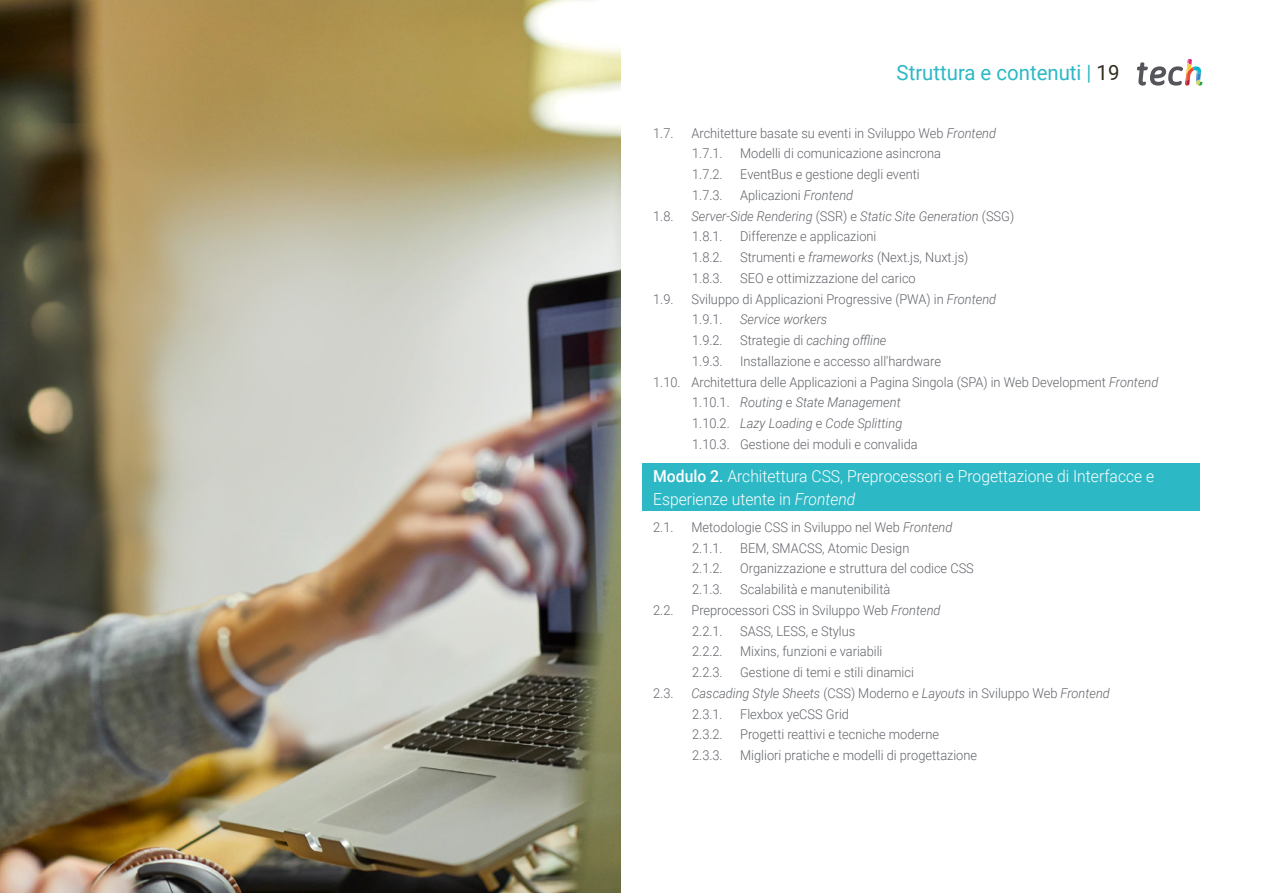
<style>
.page{position:relative;width:1263px;height:893px;background:#fff}
.page>*{position:absolute;margin:0;border:0;box-sizing:border-box;transform-origin:0 0}
.t1{font:21px "Roboto";color:#2db8c5}
.t2{font:300 16.5px/22.5px "Roboto";color:#fff;scale:.95 1}
.t3{font:300 13.5px/20.7px "Roboto";color:#61646a;scale:.95 1}
.t4{font:italic 300 13.5px/20.7px "Roboto";color:#61646a;scale:.95 1}
.s1{color:#312e20}
.s2{font-style:italic}
.s3{font-style:normal}
.s4{font-weight:500}
</style>
<div class="page">
<img style="left:0;top:0;width:621px;height:893px">
<div style="left:642px;top:463px;width:557px;height:48px;background:#2db8c5"></div>
<svg style="left:1137px;top:59px;width:65px;height:27px"></svg>
<h1 class="t1" style="left:897px;top:57px;width:224px">Struttura e contenuti | <span class="s1">19</span></h1>
<p class="t3" style="left:653px;top:122px;width:23px">1.7.</p>
<p class="t3" style="left:691px;top:122px;width:322px">Architetture basate su eventi in Sviluppo Web <span class="s2">Frontend<br></span>1.7.1.</p>
<p class="t3" style="left:740px;top:143px;width:213px">Modelli di comunicazione asincrona</p>
<p class="t3" style="left:692px;top:164px;width:34px">1.7.2.</p>
<p class="t3" style="left:740px;top:164px;width:190px">EventBus e gestione degli eventi</p>
<p class="t3" style="left:692px;top:184px;width:34px">1.7.3.</p>
<p class="t3" style="left:740px;top:184px;width:120px">Aplicazioni <span class="s2">Frontend</span></p>
<p class="t3" style="left:653px;top:205px;width:23px">1.8.</p>
<p class="t4" style="left:691px;top:205px;width:341px">Server-Side Rendering <span class="s3">(SSR) e</span> Static Site Generation <span class="s3">(SSG)<br>1.8.1.</span></p>
<p class="t3" style="left:740px;top:226px;width:145px">Differenze e applicazioni</p>
<p class="t3" style="left:692px;top:247px;width:34px">1.8.2.</p>
<p class="t3" style="left:740px;top:247px;width:242px">Strumenti e <span class="s2">frameworks</span> (Next.js, Nuxt.js)</p>
<p class="t3" style="left:692px;top:267px;width:34px">1.8.3.</p>
<p class="t3" style="left:740px;top:267px;width:186px">SEO e ottimizzazione del carico</p>
<p class="t3" style="left:653px;top:288px;width:23px">1.9.</p>
<p class="t3" style="left:691px;top:288px;width:322px">Sviluppo di Applicazioni Progressive (PWA) in <span class="s2">Frontend<br></span>1.9.1.</p>
<p class="t4" style="left:740px;top:309px;width:93px">Service workers</p>
<p class="t3" style="left:692px;top:330px;width:34px">1.9.2.</p>
<p class="t4" style="left:740px;top:330px;width:155px"><span class="s3">Strategie di</span> caching offline</p>
<p class="t3" style="left:692px;top:350px;width:34px">1.9.3.</p>
<p class="t3" style="left:740px;top:350px;width:213px">Installazione e accesso all'hardware</p>
<p class="t3" style="left:653px;top:371px;width:533px">1.10. Architettura delle Applicazioni a Pagina Singola (SPA) in Web Development <span class="s2">Frontend</span></p>
<p class="t4" style="left:692px;top:392px;width:221px"><span class="s3">1.10.1.</span> Routing <span class="s3">e</span> State Management</p>
<p class="t4" style="left:692px;top:413px;width:223px"><span class="s3">1.10.2.</span> Lazy Loading <span class="s3">e</span> Code Splitting</p>
<p class="t3" style="left:692px;top:433px;width:239px">1.10.3. Gestione dei moduli e convalida</p>
<p class="t2" style="left:653px;top:464px;width:529px"><span class="s4">Modulo 2.</span> Architettura CSS, Preprocessori e Progettazione di Interfacce e<br>Esperienze utente in <span class="s2">Frontend</span></p>
<p class="t3" style="left:653px;top:516px;width:23px">2.1.</p>
<p class="t3" style="left:691px;top:516px;width:276px">Metodologie CSS in Sviluppo nel Web <span class="s2">Frontend<br></span>2.1.1.</p>
<p class="t3" style="left:740px;top:537px;width:180px">BEM, SMACSS, Atomic Design</p>
<p class="t3" style="left:692px;top:558px;width:34px">2.1.2.</p>
<p class="t3" style="left:740px;top:558px;width:247px">Organizzazione e struttura del codice CSS</p>
<p class="t3" style="left:692px;top:578px;width:34px">2.1.3.</p>
<p class="t3" style="left:740px;top:578px;width:160px">Scalabilità e manutenibilità</p>
<p class="t3" style="left:653px;top:599px;width:23px">2.2.</p>
<p class="t3" style="left:691px;top:599px;width:264px">Preprocessori CSS in Sviluppo Web <span class="s2">Frontend<br></span>2.2.1.</p>
<p class="t3" style="left:740px;top:620px;width:123px">SASS, LESS, e Stylus</p>
<p class="t3" style="left:692px;top:641px;width:34px">2.2.2.</p>
<p class="t3" style="left:740px;top:641px;width:151px">Mixins, funzioni e variabili</p>
<p class="t3" style="left:692px;top:661px;width:34px">2.2.3.</p>
<p class="t3" style="left:740px;top:661px;width:184px">Gestione di temi e stili dinamici</p>
<p class="t3" style="left:653px;top:682px;width:23px">2.3.</p>
<p class="t4" style="left:691px;top:682px;width:442px">Cascading Style Sheets <span class="s3">(CSS) Moderno e</span> Layouts <span class="s3">in Sviluppo Web</span> Frontend<br><span class="s3">2.3.1.</span></p>
<p class="t3" style="left:740px;top:703px;width:116px">Flexbox yeCSS Grid</p>
<p class="t3" style="left:692px;top:724px;width:34px">2.3.2.</p>
<p class="t3" style="left:740px;top:724px;width:211px">Progetti reattivi e tecniche moderne</p>
<p class="t3" style="left:692px;top:744px;width:34px">2.3.3.</p>
<p class="t3" style="left:740px;top:744px;width:251px">Migliori pratiche e modelli di progettazione</p>
</div>
